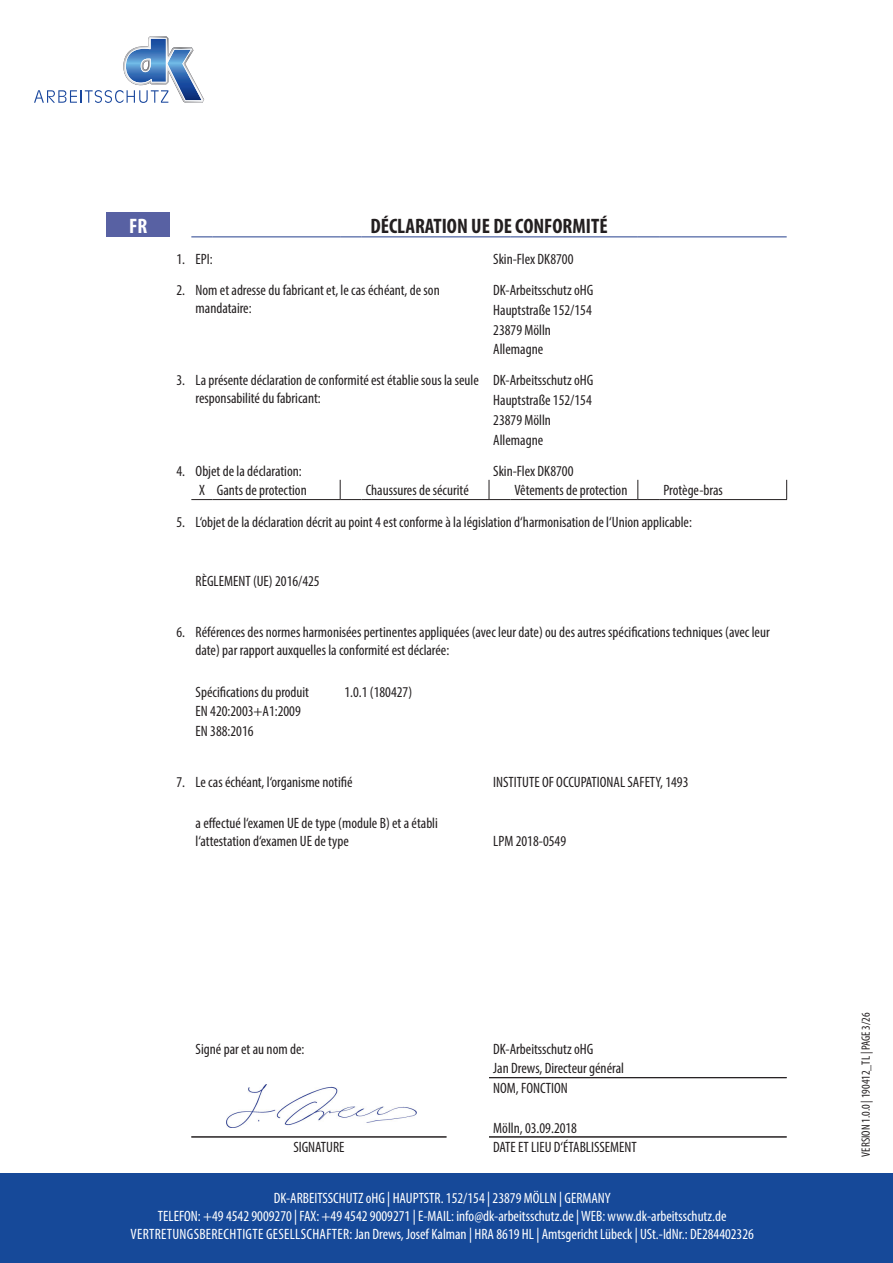
<style>
.page{position:relative;width:893px;height:1263px;background:#fff}
.page>*{position:absolute;margin:0;border:0;box-sizing:border-box;transform-origin:0 0}
.t1{font:700 condensed 21px "Myriad Pro";color:#231f20}
.t2{font:700 condensed 21px "Myriad Pro";color:#fff}
.t3{font:condensed 15px/19.8px "Myriad Pro";color:#231f20}
.t4{font:condensed 15px/18px "Myriad Pro";color:#fff;text-align:center}
.t5{font:condensed 12px "Myriad Pro";color:#231f20}
</style>
<div class="page">
<img style="left:226px;top:1084px;width:191px;height:43px">
<div style="left:0;top:1174px;width:893px;height:89px;background:#164999"></div>
<svg style="left:34px;top:36px;width:170px;height:67px"></svg>
<div style="left:106px;top:213px;width:64px;height:24px;background:#5861a3"></div>
<svg style="left:489px;top:480px;width:21px;height:20px"></svg>
<hr style="left:510px;top:499px;width:128px;height:1px;background:#231f20">
<svg style="left:637px;top:480px;width:22px;height:20px"></svg>
<hr style="left:659px;top:499px;width:128px;height:1px;background:#231f20">
<svg style="left:786px;top:480px;width:1px;height:19px"></svg>
<svg style="left:191px;top:499px;width:22px;height:1px"></svg>
<hr style="left:213px;top:499px;width:127px;height:1px;background:#231f20">
<svg style="left:340px;top:480px;width:21px;height:20px"></svg>
<hr style="left:361px;top:499px;width:128px;height:1px;background:#231f20">
<svg style="left:191px;top:236px;width:22px;height:1px"></svg>
<hr style="left:213px;top:236px;width:127px;height:1px;background:#253f8e">
<svg style="left:340px;top:236px;width:21px;height:1px"></svg>
<hr style="left:361px;top:236px;width:128px;height:1px;background:#253f8e">
<svg style="left:489px;top:236px;width:21px;height:1px"></svg>
<hr style="left:510px;top:236px;width:128px;height:1px;background:#253f8e">
<svg style="left:638px;top:236px;width:21px;height:1px"></svg>
<hr style="left:659px;top:236px;width:128px;height:1px;background:#253f8e">
<hr style="left:191px;top:1136px;width:255px;height:1px;background:#231f20">
<hr style="left:489px;top:1077px;width:298px;height:1px;background:#231f20">
<hr style="left:489px;top:1136px;width:298px;height:1px;background:#231f20">
<p class="t2" style="left:129px;top:212px;width:20px">FR</p>
<p class="t1" style="left:370px;top:212px;width:239px">DÉCLARATION UE DE CONFORMITÉ</p>
<p class="t3" style="left:176px;top:249px;width:10px">1.</p>
<p class="t3" style="left:196px;top:249px;width:19px">EPI:</p>
<p class="t3" style="left:176px;top:280px;width:10px">2.</p>
<p class="t3" style="left:196px;top:281px;width:246px;line-height:18px">Nom et adresse du fabricant et, le cas échéant, de son mandataire:</p>
<p class="t3" style="left:493px;top:339px;width:51px">Allemagne</p>
<p class="t3" style="left:176px;top:370px;width:10px">3.</p>
<p class="t3" style="left:196px;top:371px;width:285px;line-height:18px">La présente déclaration de conformité est établie sous la seule responsabilité du fabricant:</p>
<p class="t3" style="left:493px;top:429px;width:51px">Allemagne</p>
<p class="t3" style="left:176px;top:460px;width:10px">4.</p>
<p class="t3" style="left:196px;top:460px;width:108px">Objet de la déclaration:</p>
<p class="t3" style="left:217px;top:480px;width:91px">Gants de protection</p>
<p class="t3" style="left:366px;top:480px;width:105px">Chaussures de sécurité</p>
<p class="t3" style="left:514px;top:480px;width:114px">Vêtements de protection</p>
<p class="t3" style="left:663px;top:480px;width:61px">Protège-bras</p>
<p class="t3" style="left:176px;top:512px;width:10px">5.</p>
<p class="t3" style="left:196px;top:512px;width:498px">L‘objet de la déclaration décrit au point 4 est conforme à la législation d‘harmonisation de l‘Union applicable:</p>
<h1 class="t2" style="left:129px;top:212px;width:20px">DE</h1>
<p class="t3" style="left:493px;top:243px;width:102px;line-height:31px">Skin-Flex DK8700<br>DK-Arbeitsschutz oHG</p>
<p class="t3" style="left:493px;top:300px;width:100px">Hauptstraße 152/154<br>23879 Mölln</p>
<p class="t3" style="left:493px;top:370px;width:102px;text-align:justify">DK-Arbeitsschutz oHG Hauptstraße 152/154<br>23879 Mölln</p>
<p class="t3" style="left:493px;top:460px;width:82px">Skin-Flex DK8700</p>
<p class="t3" style="left:199px;top:480px;width:7px">X</p>
<p class="t3" style="left:196px;top:571px;width:126px">RÈGLEMENT (UE) 2016/425</p>
<p class="t3" style="left:176px;top:622px;width:10px">6.</p>
<p class="t3" style="left:196px;top:623px;width:576px;line-height:18px">Références des normes harmonisées pertinentes appliquées (avec leur date) ou des autres spécifications techniques (avec leur date) par rapport auxquelles la conformité est déclarée:</p>
<p class="t3" style="left:196px;top:681px;width:115px">Spécifications du produit</p>
<p class="t3" style="left:344px;top:681px;width:69px">1.0.1 (180427)</p>
<p class="t3" style="left:196px;top:701px;width:107px">EN 420:2003+A1:2009<br>EN 388:2016</p>
<p class="t3" style="left:176px;top:772px;width:10px">7.</p>
<p class="t3" style="left:196px;top:772px;width:158px">Le cas échéant, l‘organisme notifié</p>
<p class="t3" style="left:196px;top:814px;width:244px;line-height:18px">a effectué l‘examen UE de type (module B) et a établi l‘attestation d‘examen UE de type</p>
<p class="t3" style="left:493px;top:772px;width:197px">INSTITUTE OF OCCUPATIONAL SAFETY, 1493</p>
<p class="t3" style="left:493px;top:831px;width:74px">LPM 2018-0549</p>
<p class="t3" style="left:196px;top:1038px;width:110px">Signé par et au nom de:</p>
<p class="t3" style="left:493px;top:1038px;width:102px">DK-Arbeitsschutz oHG</p>
<p class="t3" style="left:493px;top:1058px;width:132px">Jan Drews, Directeur général</p>
<p class="t3" style="left:493px;top:1078px;width:76px">NOM, FONCTION</p>
<p class="t3" style="left:493px;top:1117px;width:85px">Mölln, 03.09.2018</p>
<p class="t3" style="left:293px;top:1137px;width:53px">SIGNATURE</p>
<p class="t3" style="left:493px;top:1137px;width:145px">DATE ET LIEU D‘ÉTABLISSEMENT</p>
<p class="t4" style="left:131px;top:1189px;width:625px">DK-ARBEITSSCHUTZ oHG | HAUPTSTR. 152/154 | 23879 MÖLLN | GERMANY<br>TELEFON: +49 4542 9009270 | FAX: +49 4542 9009271 | E-MAIL: info@dk-arbeitsschutz.de | WEB: www.dk-arbeitsschutz.de<br>VERTRETUNGSBERECHTIGTE GESELLSCHAFTER: Jan Drews, Josef Kalman | HRA 8619 HL | Amtsgericht Lübeck | USt.-IdNr.: DE284402326</p>
<p class="t5" style="left:859px;top:1157px;width:146px;rotate:-90deg">VERSION 1.0.0 | 190412_TL | PAGE 3/26</p>
</div>
